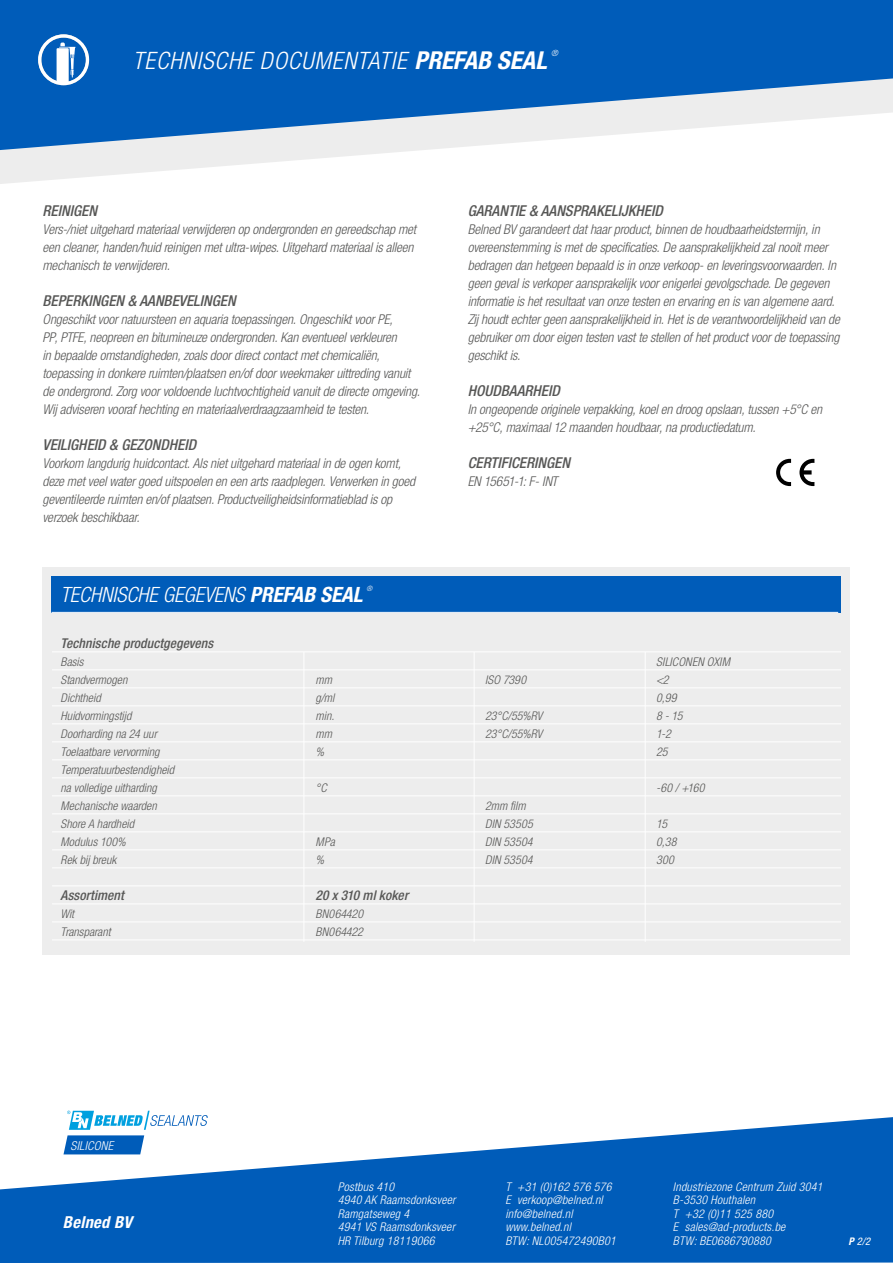
<style>
.page{position:relative;width:893px;height:1263px;background:#fff}
.page>*{position:absolute;margin:0;border:0;box-sizing:border-box;transform-origin:0 0}
.t1{font:italic 300 condensed 24px "Helvetica Neue";letter-spacing:.04em;color:#fff}
.t2{font:italic 300 condensed 21.15px "Helvetica Neue";color:#fff}
.t3{font:italic 700 condensed 16.5px "Helvetica Neue";letter-spacing:.02em;color:#fff}
.t4{font:italic 500 condensed 15px "Helvetica Neue";color:#575756}
.t5{font:italic 300 condensed 13.5px/18px "Helvetica Neue";letter-spacing:-.01em;color:#575756}
.t6{font:italic 500 condensed 13.5px "Helvetica Neue";letter-spacing:.01em;color:#575756}
.t7{font:italic 300 condensed 12.3px "Helvetica Neue";letter-spacing:.02em;color:#fff}
.t8{font:italic 300 condensed 12px/18px "Helvetica Neue";letter-spacing:.005em;color:#575756}
.t9{font:italic 300 condensed 12px/13.5px "Helvetica Neue";letter-spacing:.02em;color:#fff}
.t10{font:italic condensed 10.5px "Helvetica Neue";color:#fff}
.t11{font:italic 300 condensed 8.55px "Helvetica Neue";color:#fff}
.t12{font:italic 300 condensed 7.35px "Helvetica Neue";color:#fff}
.s1{font-weight:700;font-size:24.75px}
.s2{font-weight:700}
</style>
<div class="page">
<div style="left:43px;top:567px;width:807px;height:387px;background:#ededed"></div>
<div style="left:52px;top:576px;width:789px;height:36px;background:#005cb9"></div>
<hr style="left:52px;top:612px;width:786px;height:1px;background:#fff">
<hr style="left:304px;top:652px;width:1px;height:290px;background:#fff">
<hr style="left:474px;top:652px;width:1px;height:290px;background:#fff">
<hr style="left:645px;top:652px;width:1px;height:290px;background:#fff">
<hr style="left:52px;top:651px;width:789px;height:1px;background:#fff">
<hr style="left:52px;top:669px;width:789px;height:1px;background:#fff">
<hr style="left:52px;top:687px;width:789px;height:1px;background:#fff">
<hr style="left:52px;top:705px;width:789px;height:1px;background:#fff">
<hr style="left:52px;top:723px;width:789px;height:1px;background:#fff">
<hr style="left:52px;top:741px;width:789px;height:1px;background:#fff">
<hr style="left:52px;top:759px;width:789px;height:1px;background:#fff">
<hr style="left:52px;top:777px;width:789px;height:1px;background:#fff">
<hr style="left:52px;top:795px;width:789px;height:1px;background:#fff">
<hr style="left:52px;top:813px;width:789px;height:1px;background:#fff">
<hr style="left:52px;top:831px;width:789px;height:1px;background:#fff">
<hr style="left:52px;top:849px;width:789px;height:1px;background:#fff">
<hr style="left:52px;top:867px;width:789px;height:1px;background:#fff">
<hr style="left:52px;top:885px;width:789px;height:1px;background:#fff">
<hr style="left:52px;top:903px;width:789px;height:1px;background:#fff">
<hr style="left:52px;top:921px;width:789px;height:1px;background:#fff">
<hr style="left:52px;top:939px;width:789px;height:1px;background:#fff">
<svg style="left:0;top:1117px;width:893px;height:146px;fill:#005cb9"></svg>
<svg style="left:64px;top:1111px;width:144px;height:43px"></svg>
<svg style="left:0;top:150px;width:418px;height:34px;fill:#f0f0f0"></svg>
<svg style="left:0;top:0;width:893px;height:150px;background:#3a80c6"></svg>
<svg style="left:38px;top:34px;width:51px;height:51px"></svg>
<svg style="left:776px;top:459px;width:15px;height:27px"></svg>
<svg style="left:799px;top:459px;width:15px;height:27px"></svg>
<h1 class="t1" style="left:133px;top:47px;width:415px">TECHNISCHE DOCUMENTATIE <span class="s1">PREFAB SEAL</span></h1>
<p class="t11" style="left:551px;top:48px;width:8px">®</p>
<p class="t4" style="left:43px;top:202px;width:56px">REINIGEN</p>
<p class="t5" style="left:43px;top:220px;width:375px">Vers-/niet uitgehard materiaal verwijderen op ondergronden en gereedschap met een cleaner, handen/huid reinigen met ultra-wipes. Uitgehard materiaal is alleen mechanisch te verwijderen.</p>
<p class="t4" style="left:43px;top:292px;width:195px">BEPERKINGEN &amp; AANBEVELINGEN</p>
<p class="t5" style="left:43px;top:310px;width:379px">Ongeschikt voor natuursteen en aquaria toepassingen. Ongeschikt voor PE,<br>PP, PTFE, neopreen en bitumineuze ondergronden. Kan eventueel verkleuren<br>in bepaalde omstandigheden, zoals door direct contact met chemicaliën, toepassing in donkere ruimten/plaatsen en/of door weekmaker uittreding vanuit de ondergrond. Zorg voor voldoende luchtvochtigheid vanuit de directe omgeving.<br>Wij adviseren vooraf hechting en materiaalverdraagzaamheid te testen.</p>
<p class="t4" style="left:43px;top:436px;width:155px">VEILIGHEID &amp; GEZONDHEID</p>
<p class="t5" style="left:43px;top:454px;width:374px">Voorkom langdurig huidcontact. Als niet uitgehard materiaal in de ogen komt, deze met veel water goed uitspoelen en een arts raadplegen. Verwerken in goed geventileerde ruimten en/of plaatsen. Productveiligheidsinformatieblad is op verzoek beschikbaar.</p>
<p class="t4" style="left:468px;top:202px;width:196px">GARANTIE &amp; AANSPRAKELIJKHEID</p>
<p class="t5" style="left:468px;top:220px;width:374px">Belned BV garandeert dat haar product, binnen de houdbaarheidstermijn, in overeenstemming is met de specificaties. De aansprakelijkheid zal nooit meer bedragen dan hetgeen bepaald is in onze verkoop- en leveringsvoorwaarden. In geen geval is verkoper aansprakelijk voor enigerlei gevolgschade. De gegeven informatie is het resultaat van onze testen en ervaring en is van algemene aard.<br>Zij houdt echter geen aansprakelijkheid in. Het is de verantwoordelijkheid van de gebruiker om door eigen testen vast te stellen of het product voor de toepassing geschikt is.</p>
<p class="t4" style="left:468px;top:382px;width:93px">HOUDBAARHEID</p>
<p class="t5" style="left:468px;top:400px;width:356px">In ongeopende originele verpakking, koel en droog opslaan, tussen +5°C en +25°C, maximaal 12 maanden houdbaar, na productiedatum.</p>
<p class="t4" style="left:468px;top:454px;width:104px">CERTIFICERINGEN</p>
<p class="t5" style="left:468px;top:472px;width:91px">EN 15651-1: F- INT</p>
<h2 class="t2" style="left:61px;top:583px;width:304px">TECHNISCHE GEGEVENS <span class="s2">PREFAB SEAL</span></h2>
<p class="t12" style="left:366px;top:585px;width:7px">®</p>
<p class="t6" style="left:61px;top:635px;width:154px">Technische productgegevens</p>
<p class="t8" style="left:61px;top:653px;width:25px">Basis</p>
<p class="t8" style="left:656px;top:653px;width:75px">SILICONEN OXIM</p>
<p class="t8" style="left:61px;top:671px;width:68px">Standvermogen</p>
<p class="t8" style="left:316px;top:671px;width:18px">mm</p>
<p class="t8" style="left:485px;top:671px;width:43px">ISO 7390</p>
<p class="t8" style="left:656px;top:671px;width:14px">&lt;2</p>
<p class="t8" style="left:61px;top:689px;width:42px">Dichtheid</p>
<p class="t8" style="left:316px;top:689px;width:20px">g/ml</p>
<p class="t8" style="left:656px;top:689px;width:22px">0,99</p>
<p class="t8" style="left:61px;top:707px;width:72px">Huidvormingstijd</p>
<p class="t8" style="left:316px;top:707px;width:20px">min.</p>
<p class="t8" style="left:485px;top:707px;width:59px">23°C/55%RV</p>
<p class="t8" style="left:656px;top:707px;width:28px">8 - 15</p>
<p class="t8" style="left:61px;top:725px;width:98px">Doorharding na 24 uur</p>
<p class="t8" style="left:316px;top:725px;width:18px">mm</p>
<p class="t8" style="left:485px;top:725px;width:59px">23°C/55%RV</p>
<p class="t8" style="left:656px;top:725px;width:16px">1-2</p>
<p class="t8" style="left:61px;top:743px;width:101px">Toelaatbare vervorming</p>
<p class="t8" style="left:316px;top:743px;width:10px">%</p>
<p class="t8" style="left:656px;top:743px;width:13px">25</p>
<p class="t8" style="left:61px;top:761px;width:115px">Temperatuurbestendigheid na volledige uitharding</p>
<p class="t8" style="left:316px;top:779px;width:13px">°C</p>
<p class="t8" style="left:656px;top:779px;width:50px">-60 / +160</p>
<p class="t8" style="left:61px;top:797px;width:98px">Mechanische waarden</p>
<p class="t8" style="left:485px;top:797px;width:42px">2mm film</p>
<p class="t8" style="left:61px;top:815px;width:75px">Shore A hardheid</p>
<p class="t8" style="left:485px;top:815px;width:49px">DIN 53505</p>
<p class="t8" style="left:656px;top:815px;width:13px">15</p>
<p class="t8" style="left:61px;top:833px;width:67px">Modulus 100%</p>
<p class="t8" style="left:316px;top:833px;width:21px">MPa</p>
<p class="t8" style="left:485px;top:833px;width:49px">DIN 53504</p>
<p class="t8" style="left:656px;top:833px;width:22px">0,38</p>
<p class="t8" style="left:61px;top:851px;width:57px">Rek bij breuk</p>
<p class="t8" style="left:316px;top:851px;width:10px">%</p>
<p class="t8" style="left:485px;top:851px;width:49px">DIN 53504</p>
<p class="t8" style="left:656px;top:851px;width:19px">300</p>
<p class="t6" style="left:61px;top:887px;width:65px">Assortiment</p>
<p class="t6" style="left:316px;top:887px;width:94px">20 x 310 ml koker</p>
<p class="t8" style="left:61px;top:905px;width:15px">Wit</p>
<p class="t8" style="left:316px;top:905px;width:49px">BN064420</p>
<p class="t8" style="left:61px;top:923px;width:52px">Transparant</p>
<p class="t8" style="left:316px;top:923px;width:49px">BN064422</p>
<p class="t7" style="left:71px;top:1138px;width:44px">SILICONE</p>
<p class="t3" style="left:63px;top:1212px;width:71px">Belned BV</p>
<p class="t9" style="left:338px;top:1179px;width:119px">Postbus 410<br>4940 AK Raamsdonksveer<br>Ramgatseweg 4<br>4941 VS Raamsdonksveer<br>HR Tilburg 18119066</p>
<p class="t9" style="left:505px;top:1179px;width:112px">T +31 (0)162 576 576<br>E verkoop@belned.nl info@belned.nl www.belned.nl<br>BTW: NL005472490B01</p>
<p class="t9" style="left:673px;top:1179px;width:151px">Industriezone Centrum Zuid 3041<br>B-3530 Houthalen<br>T +32 (0)11 525 880<br>E sales@ad-products.be<br>BTW: BE0686790880</p>
<p class="t10" style="left:848px;top:1235px;width:23px"><span class="s2">P</span> 2/2</p>
</div>
